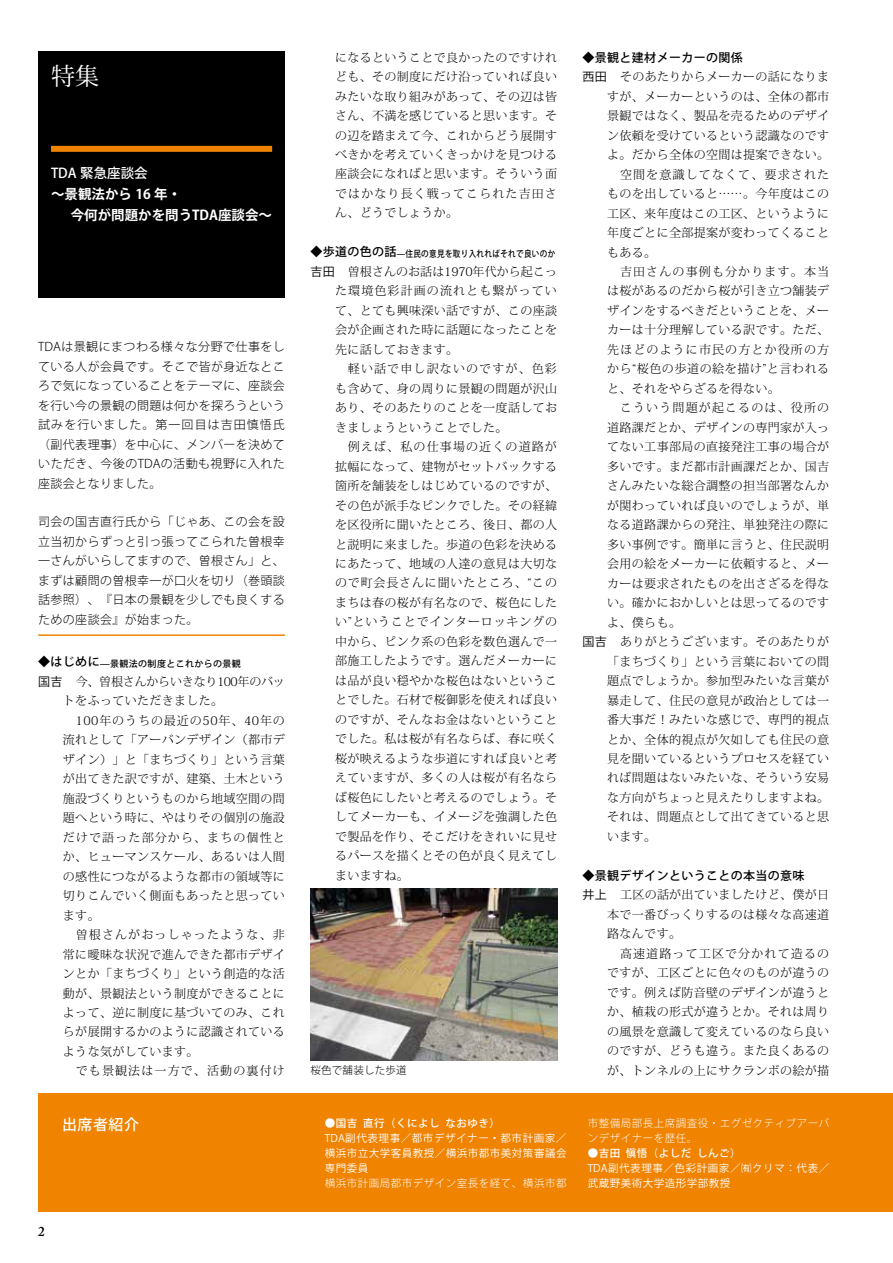
<style>
.page{position:relative;width:893px;height:1263px;background:#fff}
.page>*{position:absolute;margin:0;border:0;box-sizing:border-box;transform-origin:0 0}
.t1{font:24px "Koz Min Pro";color:#fff}
.t2{font:500 15px "Koz Go Pro";letter-spacing:.035em;color:#fff}
.t3{font:700 13.5px/21px "Koz Go Pro";color:#fff}
.t4{font:500 13.5px "Koz Go Pro";color:#fff}
.t5{font:600 13.5px "Adobe Caslon Pro";color:#000}
.t6{font:300 12px/19.5px "Koz Min Pro";letter-spacing:.03em;color:#000;text-align:justify}
.t7{font:300 12px/19.5px "Koz Go Pro";letter-spacing:.03em;color:#000;text-align:justify}
.t8{font:300 12px "Koz Min Pro";letter-spacing:.095em;color:#000}
.t9{font:300 12px/19.5px "Koz Min Pro";letter-spacing:-.015em;color:#000}
.t10{font:500 12px "Koz Go Pro";letter-spacing:.03em;color:#000}
.t11{font:300 12px "Koz Min Pro";letter-spacing:.05em;color:#000}
.t12{font:10.5px/15px "Koz Go Pro";letter-spacing:.05em;color:#fff;text-align:justify}
.t13{font:300 10.5px/15px "Koz Go Pro";letter-spacing:.05em;color:#fff}
.t14{font:500 10.5px "Koz Go Pro";letter-spacing:.05em;color:#fff}
.t15{font:300 10.5px "Koz Go Pro";letter-spacing:.02em;color:#000}
.t16{font:500 9px "Koz Go Pro";letter-spacing:.045em;color:#000;scale:.84 1}
.t17{font:500 9px "Koz Go Pro";letter-spacing:.045em;color:#000}
.s1{font-size:12px}
.s2{font-family:"Koz Go Pro";font-weight:400}
</style>
<div class="page">
<div style="left:38px;top:51px;width:247px;height:247px;background:#000"></div>
<div style="left:51px;top:146px;width:221px;height:6px;background:#f08300"></div>
<hr style="left:38px;top:634px;width:247px;height:2px;background:#f08300">
<div style="left:39px;top:1094px;width:854px;height:118px;background:#f08300"></div>
<img style="left:310px;top:888px;width:247px;height:173px">
<p class="t6" style="left:335px;top:47px;width:223px">になるということで良かったのですけれども、その制度にだけ沿っていれば良いみたいな取り組みがあって、その辺は皆さん、不満を感じていると思います。その辺を踏まえて今、これからどう展開すべきかを考えていくきっかけを見つける座談会になればと思います。そういう面ではかなり長く戦ってこられた吉田さん、どうでしょうか。</p>
<p class="t16" style="left:310px;top:248px;width:293px"><span class="s1">◆歩道の色の話</span>—住民の意見を取り入れればそれで良いのか</p>
<p class="t6" style="left:335px;top:261px;width:223px;text-indent:-25px"><span class="s2">吉田</span> 曽根さんのお話は1970年代から起こった環境色彩計画の流れとも繋がっていて、とても興味深い話ですが、この座談会が企画された時に話題になったことを先に話しておきます。</p>
<p class="t6" style="left:335px;top:359px;width:223px;text-indent:13px">軽い話で申し訳ないのですが、色彩も含めて、身の周りに景観の問題が沢山あり、そのあたりのことを一度話しておきましょうということでした。</p>
<p class="t6" style="left:335px;top:437px;width:223px;text-indent:13px">例えば、私の仕事場の近くの道路が拡幅になって、建物がセットバックする箇所を舗装をしはじめているのですが、その色が派手なピンクでした。その経緯を区役所に聞いたところ、後日、都の人と説明に来ました。歩道の色彩を決めるにあたって、地域の人達の意見は大切なので町会長さんに聞いたところ、“このまちは春の桜が有名なので、桜色にしたい”ということでインターロッキングの中から、ピンク系の色彩を数色選んで一部施工したようです。選んだメーカーには品が良い穏やかな桜色はないということでした。石材で桜御影を使えれば良いのですが、そんなお金はないということでした。私は桜が有名ならば、春に咲く桜が映えるような歩道にすれば良いと考えていますが、多くの人は桜が有名ならば桜色にしたいと考えるのでしょう。そしてメーカーも、イメージを強調した色で製品を作り、そこだけをきれいに見せるパースを描くとその色が良く見えてしまいますね。</p>
<h1 class="t1" style="left:51px;top:59px;width:49px">特集</h1>
<p class="t4" style="left:51px;top:164px;width:98px">TDA 緊急座談会</p>
<p class="t3" style="left:71px;top:184px;width:203px;text-indent:-20px">〜景観法から 16 年・<br>今何が問題かを問うTDA座談会〜</p>
<p class="t7" style="left:38px;top:337px;width:248px">TDAは景観にまつわる様々な分野で仕事をしている人が会員です。そこで皆が身近なところで気になっていることをテーマに、座談会を行い今の景観の問題は何かを探ろうという試みを行いました。第一回目は吉田慎悟氏（副代表理事）を中心に、メンバーを決めていただき、今後のTDAの活動も視野に入れた座談会となりました。</p>
<p class="t7" style="left:38px;top:512px;width:248px">司会の国吉直行氏から「じゃあ、この会を設立当初からずっと引っ張ってこられた曽根幸一さんがいらしてますので、曽根さん」と、まずは顧問の曽根幸一が口火を切り（巻頭談話参照）、『日本の景観を少しでも良くするための座談会』が始まった。</p>
<p class="t17" style="left:38px;top:658px;width:204px"><span class="s1">◆はじめに</span>—景観法の制度とこれからの景観</p>
<p class="t9" style="left:63px;top:671px;width:223px;text-indent:-25px"><span class="s2">国吉</span> 今、曽根さんからいきなり100年のバットをふっていただきました。</p>
<p class="t6" style="left:63px;top:710px;width:223px;text-indent:13px">100年のうちの最近の50年、40年の流れとして「アーバンデザイン（都市デザイン）」と「まちづくり」という言葉が出てきた訳ですが、建築、土木という施設づくりというものから地域空間の問題へという時に、やはりその個別の施設だけで語った部分から、まちの個性とか、ヒューマンスケール、あるいは人間の感性につながるような都市の領域等に切りこんでいく側面もあったと思っています。</p>
<p class="t6" style="left:63px;top:924px;width:223px;text-indent:13px">曽根さんがおっしゃったような、非常に曖昧な状況で進んできた都市デザインとか「まちづくり」という創造的な活動が、景観法という制度ができることによって、逆に制度に基づいてのみ、これらが展開するかのように認識されているような気がしています。</p>
<p class="t8" style="left:76px;top:1062px;width:211px">でも景観法は一方で、活動の裏付け</p>
<p class="t15" style="left:310px;top:1064px;width:98px">桜色で舗装した歩道</p>
<p class="t5" style="left:38px;top:1223px;width:8px">2</p>
<p class="t2" style="left:62px;top:1115px;width:78px">出席者紹介</p>
<p class="t14" style="left:325px;top:1116px;width:177px">●国吉 直行（くによし なおゆき）</p>
<p class="t12" style="left:325px;top:1131px;width:243px">TDA副代表理事／都市デザイナー・都市計画家／横浜市立大学客員教授／横浜市都市美対策審議会専門委員</p>
<p class="t13" style="left:325px;top:1175px;width:243px">横浜市計画局都市デザイン室長を経て、横浜市都</p>
<p class="t10" style="left:583px;top:50px;width:162px">◆景観と建材メーカーの関係</p>
<p class="t6" style="left:583px;top:67px;width:248px"><span class="s2">西田</span> そのあたりからメーカーの話になりま</p>
<p class="t6" style="left:607px;top:86px;width:223px">すが、メーカーというのは、全体の都市</p>
<p class="t6" style="left:607px;top:106px;width:223px">景観ではなく、製品を売るためのデザイ</p>
<p class="t6" style="left:607px;top:125px;width:223px">ン依頼を受けているという認識なのです</p>
<p class="t6" style="left:607px;top:145px;width:223px">よ。だから全体の空間は提案できない。</p>
<p class="t8" style="left:620px;top:166px;width:211px">空間を意識してなくて、要求された</p>
<p class="t6" style="left:607px;top:184px;width:223px">ものを出していると……。今年度はこの</p>
<p class="t6" style="left:607px;top:203px;width:223px">工区、来年度はこの工区、というように</p>
<p class="t6" style="left:607px;top:222px;width:223px">年度ごとに全部提案が変わってくること</p>
<p class="t6" style="left:607px;top:242px;width:51px">もある。</p>
<p class="t8" style="left:620px;top:263px;width:211px">吉田さんの事例も分かります。本当</p>
<p class="t6" style="left:607px;top:281px;width:223px">は桜があるのだから桜が引き立つ舗装デ</p>
<p class="t6" style="left:607px;top:300px;width:223px">ザインをするべきだということを、メー</p>
<p class="t6" style="left:607px;top:320px;width:223px">カーは十分理解している訳です。ただ、</p>
<p class="t8" style="left:607px;top:341px;width:223px">先ほどのように市民の方とか役所の方</p>
<p class="t11" style="left:607px;top:361px;width:223px">から“桜色の歩道の絵を描け”と言われる</p>
<p class="t6" style="left:607px;top:378px;width:174px">と、それをやらざるを得ない。</p>
<p class="t8" style="left:620px;top:399px;width:211px">こういう問題が起こるのは、役所の</p>
<p class="t6" style="left:607px;top:417px;width:223px">道路課だとか、デザインの専門家が入っ</p>
<p class="t6" style="left:607px;top:437px;width:223px">てない工事部局の直接発注工事の場合が</p>
<p class="t6" style="left:607px;top:456px;width:223px">多いです。まだ都市計画課だとか、国吉</p>
<p class="t6" style="left:607px;top:476px;width:223px">さんみたいな総合調整の担当部署なんか</p>
<p class="t6" style="left:607px;top:495px;width:223px">が関わっていれば良いのでしょうが、単</p>
<p class="t6" style="left:607px;top:515px;width:223px">なる道路課からの発注、単独発注の際に</p>
<p class="t6" style="left:607px;top:534px;width:223px">多い事例です。簡単に言うと、住民説明</p>
<p class="t6" style="left:607px;top:554px;width:223px">会用の絵をメーカーに依頼すると、メー</p>
<p class="t6" style="left:607px;top:573px;width:223px">カーは要求されたものを出さざるを得な</p>
<p class="t6" style="left:607px;top:593px;width:223px">い。確かにおかしいとは思ってるのです</p>
<p class="t6" style="left:607px;top:612px;width:75px">よ、僕らも。</p>
<p class="t6" style="left:583px;top:631px;width:248px"><span class="s2">国吉</span> ありがとうございます。そのあたりが</p>
<p class="t6" style="left:607px;top:651px;width:223px">「まちづくり」という言葉においての問</p>
<p class="t6" style="left:607px;top:670px;width:223px">題点でしょうか。参加型みたいな言葉が</p>
<p class="t6" style="left:607px;top:690px;width:223px">暴走して、住民の意見が政治としては一</p>
<p class="t6" style="left:607px;top:709px;width:223px">番大事だ！みたいな感じで、専門的視点</p>
<p class="t6" style="left:607px;top:729px;width:223px">とか、全体的視点が欠如しても住民の意</p>
<p class="t6" style="left:607px;top:748px;width:223px">見を聞いているというプロセスを経てい</p>
<p class="t6" style="left:607px;top:768px;width:223px">れば問題はないみたいな、そういう安易</p>
<p class="t6" style="left:607px;top:787px;width:223px">な方向がちょっと見えたりしますよね。</p>
<p class="t6" style="left:607px;top:807px;width:223px">それは、問題点として出てきていると思</p>
<p class="t6" style="left:607px;top:826px;width:51px">います。</p>
<p class="t10" style="left:583px;top:868px;width:223px">◆景観デザインということの本当の意味</p>
<p class="t6" style="left:607px;top:885px;width:223px;text-indent:-25px"><span class="s2">井上</span> 工区の話が出ていましたけど、僕が日本で一番びっくりするのは様々な高速道路なんです。</p>
<p class="t6" style="left:607px;top:943px;width:223px;text-indent:13px">高速道路って工区で分かれて造るのですが、工区ごとに色々のものが違うのです。例えば防音壁のデザインが違うとか、植栽の形式が違うとか。それは周りの風景を意識して変えているのなら良いのですが、どうも違う。また良くあるのが、トンネルの上にサクランボの絵が描</p>
<p class="t13" style="left:588px;top:1115px;width:243px">市整備局部長上席調査役・エグゼクティブアーバンデザイナーを歴任。</p>
<p class="t14" style="left:588px;top:1146px;width:155px">●吉田 愼悟（よしだ しんご）</p>
<p class="t12" style="left:588px;top:1161px;width:243px">TDA副代表理事／色彩計画家／㈲クリマ：代表／武蔵野美術大学造形学部教授</p>
</div>
